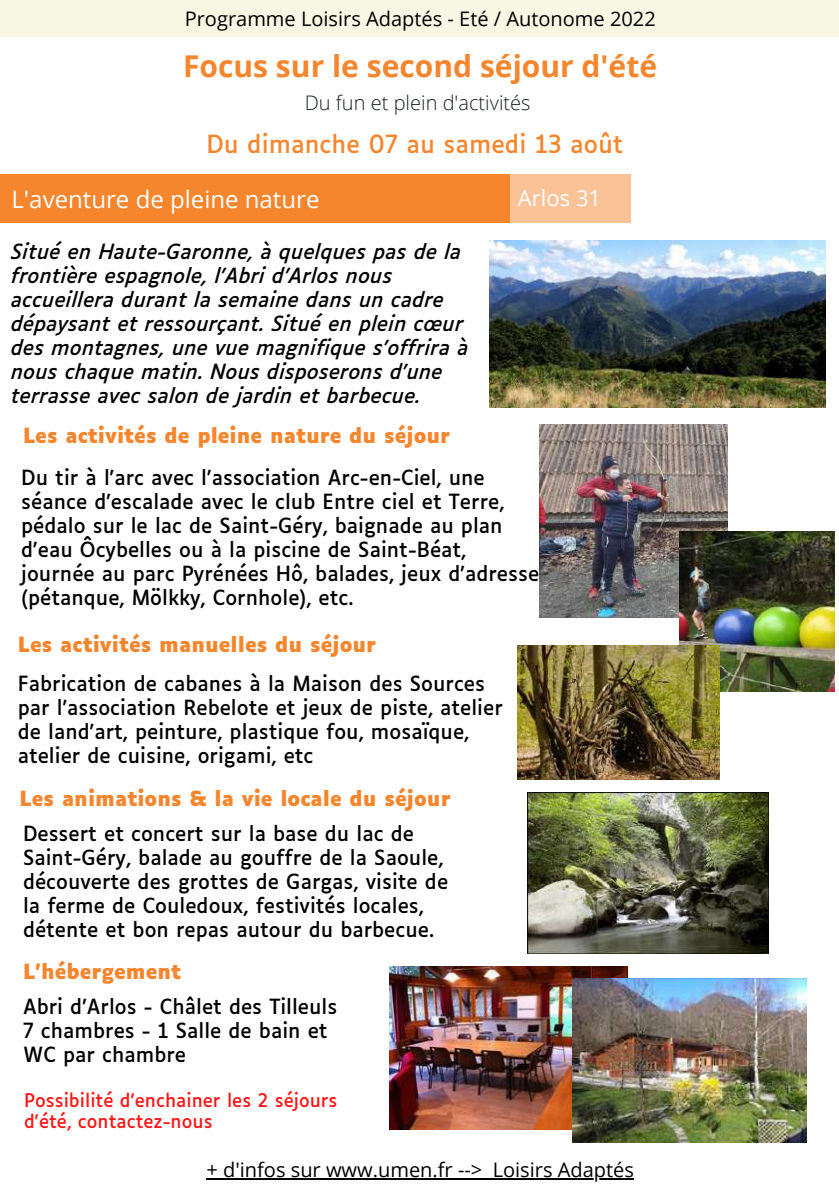
<style>
.page{position:relative;width:839px;height:1191px;background:#fff}
.page>*{position:absolute;margin:0;border:0;box-sizing:border-box;transform-origin:0 0}
.t1{font:700 30px "Open Sans";color:#f5862d}
.t2{font:24px "Luciole";color:#f5862d}
.t3{font:24px "Open Sans";color:#fff}
.t4{font:22px "Open Sans";color:#fcfffe}
.t5{font:20px/24px "Luciole";color:#000}
.t6{font:italic 20px/24px "Luciole";color:#000}
.t7{font:700 20px "Luciole";color:#f5862d}
.t8{font:20px "Open Sans";color:#000}
.t9{font:300 20px "Open Sans";color:#191e21}
.t10{font:18px/21px "Luciole";color:#ff1616}
</style>
<div class="page">
<div style="left:0;top:0;width:838px;height:36px;background:#f7f7e4"></div>
<div style="left:0;top:174px;width:509px;height:48px;background:#f5862d"></div>
<div style="left:509px;top:174px;width:122px;height:48px;background:#fac397"></div>
<img style="left:540px;top:425px;width:187px;height:192px">
<img style="left:679px;top:531px;width:155px;height:161px">
<img style="left:390px;top:967px;width:237px;height:162px">
<img style="left:572px;top:979px;width:234px;height:164px">
<img style="left:489px;top:241px;width:336px;height:166px">
<img style="left:518px;top:646px;width:201px;height:133px">
<img style="left:527px;top:793px;width:241px;height:160px">
<hr style="left:206px;top:1178px;width:276px;height:2px;background:#000">
<svg style="left:482px;top:1178px;width:10px;height:2px"></svg>
<hr style="left:492px;top:1178px;width:142px;height:2px;background:#000">
<p class="t8" style="left:185px;top:5px;width:472px">Programme Loisirs Adaptés - Eté / Autonome 2022</p>
<h1 class="t1" style="left:183px;top:44px;width:475px">Focus sur le second séjour d'été</h1>
<p class="t9" style="left:305px;top:89px;width:227px">Du fun et plein d'activités</p>
<p class="t2" style="left:206px;top:134px;width:418px">Du dimanche 07 au samedi 13 août</p>
<p class="t3" style="left:12px;top:182px;width:309px">L'aventure de pleine nature</p>
<p class="t4" style="left:518px;top:183px;width:85px">Arlos 31</p>
<p class="t6" style="left:12px;top:241px;width:459px">Situé en Haute-Garonne, à quelques pas de la frontière espagnole, l'Abri d'Arlos nous accueillera durant la semaine dans un cadre dépaysant et ressourçant. Situé en plein cœur des montagnes, une vue magnifique s'offrira à nous chaque matin. Nous disposerons d'une terrasse avec salon de jardin et barbecue.</p>
<p class="t7" style="left:23px;top:427px;width:428px">Les activités de pleine nature du séjour</p>
<p class="t5" style="left:21px;top:468px;width:519px">Du tir à l'arc avec l'association Arc-en-Ciel, une séance d'escalade avec le club Entre ciel et Terre, pédalo sur le lac de Saint-Géry, baignade au plan d'eau Ôcybelles ou à la piscine de Saint-Béat, journée au parc Pyrénées Hô, balades, jeux d'adresse (pétanque, Mölkky, Cornhole), etc.</p>
<p class="t7" style="left:18px;top:636px;width:360px">Les activités manuelles du séjour</p>
<p class="t5" style="left:18px;top:673px;width:486px">Fabrication de cabanes à la Maison des Sources par l'association Rebelote et jeux de piste, atelier de land'art, peinture, plastique fou, mosaïque, atelier de cuisine, origami, etc</p>
<p class="t7" style="left:20px;top:790px;width:432px">Les animations &amp; la vie locale du séjour</p>
<p class="t5" style="left:23px;top:823px;width:426px">Dessert et concert sur la base du lac de Saint-Géry, balade au gouffre de la Saoule, découverte des grottes de Gargas, visite de la ferme de Couledoux, festivités locales, détente et bon repas autour du barbecue.</p>
<p class="t7" style="left:23px;top:963px;width:160px">L'hébergement</p>
<p class="t5" style="left:23px;top:997px;width:316px">Abri d'Arlos - Châlet des Tilleuls<br>7 chambres - 1 Salle de bain et<br>WC par chambre</p>
<p class="t10" style="left:24px;top:1092px;width:315px">Possibilité d'enchainer les 2 séjours d'été, contactez-nous</p>
<p class="t8" style="left:206px;top:1155px;width:429px">+ d'infos sur www.umen.fr --&gt; Loisirs Adaptés</p>
</div>
